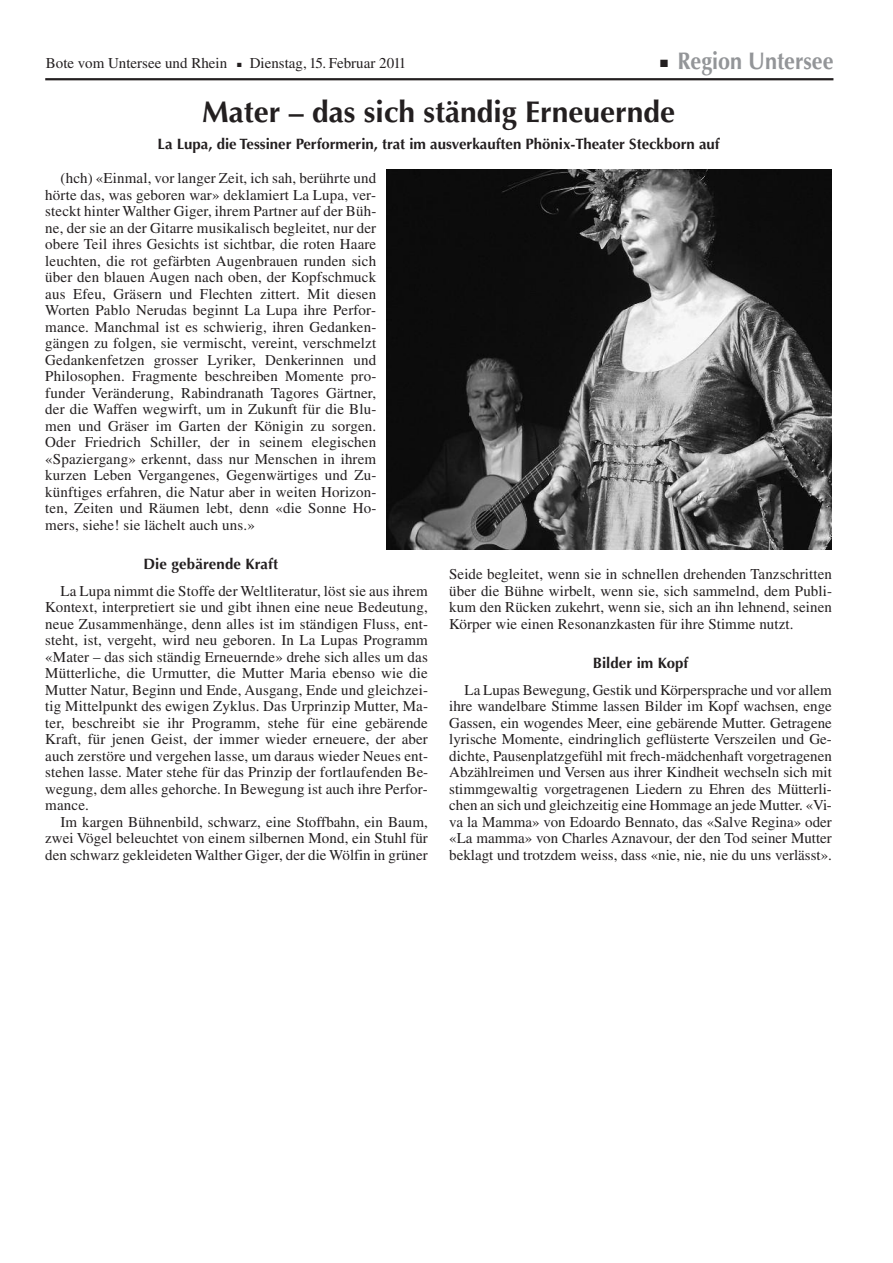
<style>
.page{position:relative;width:893px;height:1263px;background:#fff}
.page>*{position:absolute;margin:0;border:0;box-sizing:border-box;transform-origin:0 0}
.t1{font:700 30px "Optima LT Std";color:#231f20}
.t2{font:700 24px "Optima LT Std";color:#939598;scale:.9 1}
.t3{font:15px/16.5px "Times LT Std";letter-spacing:.005em;color:#231f20;text-align:justify}
.t4{font:700 15px "Optima LT Std";color:#231f20}
.s1{color:#231f20}
</style>
<div class="page">
<hr style="left:45px;top:78px;width:788px;height:2px;background:#231f20">
<img style="left:387px;top:169px;width:445px;height:380px">
<p class="t3" style="left:46px;top:56px;width:183px">Bote vom Untersee und Rhein</p>
<p class="t3" style="left:237px;top:56px;width:171px">■ Dienstag, 15. Februar 2011</p>
<h2 class="t2" style="left:660px;top:51px;width:194px"><span class="s1">■</span> Region Untersee</h2>
<h1 class="t1" style="left:202px;top:100px;width:475px">Mater – das sich ständig Erneuernde</h1>
<p class="t4" style="left:158px;top:138px;width:563px">La Lupa, die Tessiner Performerin, trat im ausverkauften Phönix-Theater Steckborn auf</p>
<p class="t3" style="left:45px;top:171px;width:333px;text-indent:15px">(hch) «Einmal, vor langer Zeit, ich sah, berührte und hörte das, was geboren war» deklamiert La Lupa, ver&shy;steckt hinter Walther Giger, ihrem Partner auf der Büh&shy;ne, der sie an der Gitarre musikalisch begleitet, nur der obere Teil ihres Gesichts ist sichtbar, die roten Haare leuchten, die rot gefärbten Augenbrauen runden sich über den blauen Augen nach oben, der Kopfschmuck aus Efeu, Gräsern und Flechten zittert. Mit diesen Worten Pablo Nerudas beginnt La Lupa ihre Perfor&shy;mance. Manchmal ist es schwierig, ihren Gedanken&shy;gängen zu folgen, sie vermischt, vereint, verschmelzt Gedankenfetzen grosser Lyriker, Denkerinnen und Philosophen. Fragmente beschreiben Momente pro&shy;funder Veränderung, Rabindranath Tagores Gärtner, der die Waffen wegwirft, um in Zukunft für die Blu&shy;men und Gräser im Garten der Königin zu sorgen.<br>Oder Friedrich Schiller, der in seinem elegischen «Spaziergang» erkennt, dass nur Menschen in ihrem kurzen Leben Vergangenes, Gegenwärtiges und Zu&shy;künftiges erfahren, die Natur aber in weiten Horizon&shy;ten, Zeiten und Räumen lebt, denn «die Sonne Ho&shy;mers, siehe! sie lächelt auch uns.»</p>
<p class="t4" style="left:143px;top:558px;width:136px">Die gebärende Kraft</p>
<p class="t3" style="left:45px;top:584px;width:384px;text-indent:15px">La Lupa nimmt die Stoffe der Weltliteratur, löst sie aus ihrem Kontext, interpretiert sie und gibt ihnen eine neue Bedeutung, neue Zusammenhänge, denn alles ist im ständigen Fluss, ent&shy;steht, ist, vergeht, wird neu geboren. In La Lupas Programm «Mater – das sich ständig Erneuernde» drehe sich alles um das Mütterliche, die Urmutter, die Mutter Maria ebenso wie die Mutter Natur, Beginn und Ende, Ausgang, Ende und gleichzei&shy;tig Mittelpunkt des ewigen Zyklus. Das Urprinzip Mutter, Ma&shy;ter, beschreibt sie ihr Programm, stehe für eine gebärende Kraft, für jenen Geist, der immer wieder erneuere, der aber auch zerstöre und vergehen lasse, um daraus wieder Neues ent&shy;stehen lasse. Mater stehe für das Prinzip der fortlaufenden Be&shy;wegung, dem alles gehorche. In Bewegung ist auch ihre Perfor&shy;mance.</p>
<p class="t3" style="left:45px;top:815px;width:384px;text-indent:15px">Im kargen Bühnenbild, schwarz, eine Stoffbahn, ein Baum, zwei Vögel beleuchtet von einem silbernen Mond, ein Stuhl für den schwarz gekleideten Walther Giger, der die Wölfin in grüner</p>
<p class="t3" style="left:449px;top:567px;width:384px">Seide begleitet, wenn sie in schnellen drehenden Tanzschritten über die Bühne wirbelt, wenn sie, sich sammelnd, dem Publi&shy;kum den Rücken zukehrt, wenn sie, sich an ihn lehnend, seinen Körper wie einen Resonanzkasten für ihre Stimme nutzt.</p>
<p class="t4" style="left:593px;top:657px;width:97px">Bilder im Kopf</p>
<p class="t3" style="left:449px;top:683px;width:384px;text-indent:15px">La Lupas Bewegung, Gestik und Körpersprache und vor allem ihre wandelbare Stimme lassen Bilder im Kopf wachsen, enge Gassen, ein wogendes Meer, eine gebärende Mutter. Getragene lyrische Momente, eindringlich geflüsterte Verszeilen und Ge&shy;dichte, Pausenplatzgefühl mit frech-mädchenhaft vorgetragenen Abzählreimen und Versen aus ihrer Kindheit wechseln sich mit stimmgewaltig vorgetragenen Liedern zu Ehren des Mütterli&shy;chen an sich und gleichzeitig eine Hommage an jede Mutter. «Vi&shy;va la Mamma» von Edoardo Bennato, das «Salve Regina» oder «La mamma» von Charles Aznavour, der den Tod seiner Mutter beklagt und trotzdem weiss, dass «nie, nie, nie du uns verlässt».</p>
</div>
